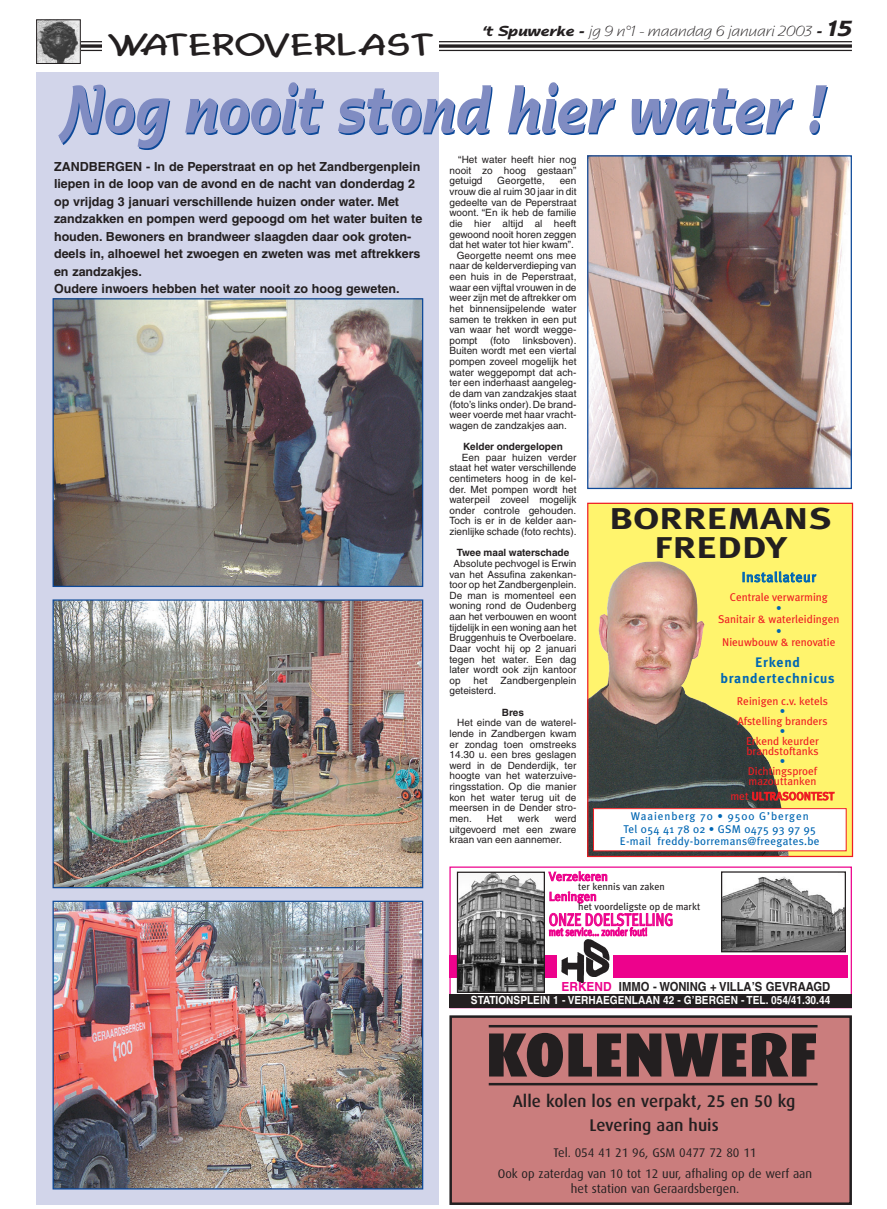
<style>
.page{position:relative;width:887px;height:1209px;background:#fff}
.page>*{position:absolute;margin:0;border:0;box-sizing:border-box;transform-origin:0 0}
.t1{font:700 70.12px "Nadianne";color:#0d4999;scale:.75 1}
.t2{font:900 62.5px "Dax";color:#231f20}
.t3{font:700 30px/28.8px "Meta Plus";color:#231f20;text-align:center;scale:1.3 1}
.t4{font:30px "Cosmic";letter-spacing:-.06em;color:#231f20;scale:1.5 1}
.t5{font:17.5px "Meta Plus";color:#ed028c;scale:.8 1}
.t6{font:500 17px/24.2px "Dax";color:#231f20;text-align:center}
.t7{font:15px "Nadianne";color:#231f20}
.t8{font:700 13.75px/16.5px "Meta Plus";letter-spacing:.055em;color:#0166b3;text-align:center}
.t9{font:13.75px "Meta Plus";letter-spacing:.05em;color:#0166b3}
.t10{font:700 12.5px/17.5px "Helvetica";color:#231f20}
.t11{font:12.5px/21.2px "Dax";color:#231f20;text-align:center}
.t12{font:700 12.5px "Helvetica";color:#231f20;scale:.9 1}
.t13{font:12.5px "Meta Plus";letter-spacing:-.005em;color:#ed028c}
.t14{font:11.25px/10px "Meta Plus";color:#ee1d23}
.t15{font:11.25px/12.5px "Meta Plus";letter-spacing:.025em;color:#0166b3;text-align:center}
.t16{font:700 11.25px "Helvetica";color:#fff;scale:.9 1}
.t17{font:11.25px "Meta Plus";color:#ed028c;scale:.8 1}
.t18{font:10px/10.6px "Helvetica";letter-spacing:.005em;color:#231f20;text-align:justify}
.t19{font:10px "Meta Plus";color:#231f20}
.t20{font:700 10px "Helvetica";color:#231f20}
.s1{font-weight:700}
.s2{font-weight:700;font-size:22.5px}
.s3{color:#ed028c}
</style>
<div class="page">
<div style="left:449px;top:866px;width:402px;height:142px;border:1px solid #ed028c"></div>
<div style="left:449px;top:955px;width:399px;height:22px;background:#ed028c"></div>
<img style="left:458px;top:873px;width:85px;height:118px">
<div style="left:456px;top:871px;width:89px;height:122px;border:1px solid #231f20"></div>
<div style="left:557px;top:938px;width:56px;height:45px;background:#fff"></div>
<img style="left:561px;top:939px;width:49px;height:44px">
<img style="left:722px;top:873px;width:121px;height:77px">
<div style="left:720px;top:871px;width:125px;height:81px;border:1px solid #231f20"></div>
<div style="left:449px;top:994px;width:402px;height:14px;background:#231f20"></div>
<div style="left:450px;top:1016px;width:400px;height:187px;background:#ca7d7d"></div>
<div style="left:449px;top:1015px;width:402px;height:190px;border:2px solid #231f20"></div>
<hr style="left:488px;top:1025px;width:329px;height:2px;background:#231f20">
<hr style="left:488px;top:1083px;width:329px;height:2px;background:#231f20">
<hr style="left:36px;top:41px;width:815px;height:1px;background:#231f20">
<svg style="left:81px;top:44px;width:770px;height:4px;background:#474344"></svg>
<hr style="left:36px;top:50px;width:815px;height:1px;background:#231f20">
<img style="left:38px;top:21px;width:41px;height:41px">
<div style="left:36px;top:19px;width:45px;height:45px;border:1px solid #231f20"></div>
<div style="left:102px;top:27px;width:336px;height:37px;background:#fff"></div>
<div style="left:36px;top:73px;width:402px;height:1132px;background:#d2d5ea"></div>
<img style="left:54px;top:300px;width:367px;height:285px">
<div style="left:52px;top:298px;width:371px;height:289px;border:1px solid #0d4999"></div>
<img style="left:54px;top:601px;width:367px;height:285px">
<div style="left:52px;top:599px;width:371px;height:289px;border:1px solid #0d4999"></div>
<img style="left:54px;top:903px;width:367px;height:284px">
<div style="left:52px;top:901px;width:371px;height:288px;border:1px solid #0d4999"></div>
<div style="left:587px;top:503px;width:265px;height:353px;background:#fff46d"></div>
<img style="left:589px;top:561px;width:200px;height:294px">
<div style="left:587px;top:503px;width:265px;height:354px;border:1px solid #ee1d23"></div>
<div style="left:593px;top:808px;width:252px;height:43px;background:#fff"></div>
<div style="left:593px;top:808px;width:253px;height:43px;border:1px solid #ee1d23"></div>
<img style="left:589px;top:157px;width:260px;height:330px">
<div style="left:587px;top:155px;width:264px;height:334px;border:1px solid #0d4999"></div>
<h3 class="t7" style="left:482px;top:23px;width:371px"><span class="s1">‘t Spuwerke -</span> jg 9 n°1 - maandag 6 januari 2003 <span class="s1">-</span> <span class="s2">15</span></h3>
<h3 class="t4" style="left:105px;top:27px;width:221px">WATEROVERLAST</h3>
<h1 class="t1" style="left:63px;top:87px;width:1017px">Nog nooit stond hier water !</h1>
<p class="t10" style="left:54px;top:159px;width:370px">ZANDBERGEN - In de Peperstraat en op het Zandbergenplein liepen in de loop van de avond en de nacht van donderdag 2 op vrijdag 3 januari verschillende huizen onder water. Met zandzakken en pompen werd gepoogd om het water buiten te houden. Bewoners en brandweer slaagden daar ook groten&shy;deels in, alhoewel het zwoegen en zweten was met aftrekkers en zandzakjes.<br>Oudere inwoers hebben het water nooit zo hoog geweten.</p>
<p class="t18" style="left:449px;top:155px;width:128px;text-indent:9px">“Het water heeft hier nog nooit zo hoog gestaan” getuigd</p>
<p class="t18" style="left:497px;top:176px;width:49px">Georgette,</p>
<p class="t18" style="left:559px;top:176px;width:18px">een</p>
<p class="t18" style="left:449px;top:187px;width:128px">vrouw die al ruim 30 jaar in dit</p>
<p class="t18" style="left:449px;top:198px;width:128px">gedeelte van de Peperstraat</p>
<p class="t18" style="left:449px;top:208px;width:128px">woont. “En ik heb de familie</p>
<p class="t18" style="left:449px;top:219px;width:128px">die hier altijd al heeft</p>
<p class="t18" style="left:449px;top:230px;width:128px">gewoond nooit horen zeggen</p>
<p class="t18" style="left:449px;top:240px;width:126px">dat het water tot hier kwam”.</p>
<p class="t18" style="left:456px;top:251px;width:121px">Georgette neemt ons mee</p>
<p class="t18" style="left:449px;top:261px;width:128px">naar de kelderverdieping van</p>
<p class="t18" style="left:449px;top:272px;width:128px">een huis in de Peperstraat,</p>
<p class="t18" style="left:449px;top:283px;width:128px">waar een vijftal vrouwen in de</p>
<p class="t18" style="left:449px;top:293px;width:128px">weer zijn met de aftrekker om</p>
<p class="t18" style="left:449px;top:304px;width:128px">het binnensijpelende water</p>
<p class="t18" style="left:449px;top:315px;width:128px">samen te trekken in een put</p>
<p class="t18" style="left:449px;top:325px;width:128px">van waar het wordt wegge-</p>
<p class="t18" style="left:449px;top:336px;width:29px">pompt</p>
<p class="t18" style="left:490px;top:336px;width:21px">(foto</p>
<p class="t18" style="left:449px;top:336px;width:128px;text-indent:73px">linksboven).<br>Buiten wordt met een viertal pompen zoveel mogelijk het water weggepompt dat ach&shy;ter een inderhaast aangeleg&shy;de dam van zandzakjes staat (foto’s links onder).De brand&shy;weer voerde met haar vracht&shy;wagen de zandzakjes aan.</p>
<p class="t20" style="left:463px;top:443px;width:101px">Kelder ondergelopen</p>
<p class="t18" style="left:449px;top:453px;width:128px;text-indent:12px">Een paar huizen verder staat het water verschillende centimeters hoog in de kel&shy;der. Met pompen wordt het waterpeil zoveel mogelijk onder controle gehouden.<br>Toch is er in de kelder aan&shy;zienlijke schade (foto rechts).</p>
<p class="t20" style="left:456px;top:549px;width:114px">Twee maal waterschade</p>
<p class="t18" style="left:449px;top:559px;width:128px;text-indent:4px">Absolute pechvogel is Erwin van het Assufina zakenkan&shy;toor op het Zandbergenplein.<br>De man is momenteel een woning rond de Oudenberg aan het verbouwen en woont tijdelijk in een woning aan het Bruggenhuis te Overboelare.<br>Daar vocht hij op 2 januari tegen het water. Een dag later wordt ook zijn kantoor op</p>
<h3 class="t3" style="left:609px;top:506px;width:173px">BORREMANS<br>FREDDY</h3>
<h3 class="t9" style="left:741px;top:572px;width:76px">Installateur</h3>
<p class="t14" style="left:729px;top:593px;width:99px">Centrale verwarming</p>
<p class="t15" style="left:775px;top:603px;width:7px">•</p>
<p class="t14" style="left:718px;top:615px;width:123px">Sanitair &amp; waterleidingen</p>
<p class="t15" style="left:775px;top:625px;width:7px">•</p>
<p class="t14" style="left:722px;top:638px;width:115px">Nieuwbouw &amp; renovatie</p>
<h3 class="t8" style="left:720px;top:655px;width:116px">Erkend brandertechnicus</h3>
<p class="t18" style="left:473px;top:676px;width:15px">het</p>
<p class="t18" style="left:500px;top:676px;width:77px">Zandbergenplein</p>
<p class="t18" style="left:449px;top:686px;width:48px">geteisterd.</p>
<p class="t20" style="left:501px;top:708px;width:24px">Bres</p>
<p class="t18" style="left:449px;top:718px;width:128px;text-indent:8px">Het einde van de waterel&shy;lende in Zandbergen kwam er zondag toen omstreeks 14.30 u. een bres geslagen werd in de Denderdijk, ter hoogte van het waterzuive&shy;ringsstation. Op die manier kon het water terug uit de meersen in de Dender stro&shy;men.</p>
<p class="t14" style="left:736px;top:697px;width:92px">Reinigen c.v. ketels</p>
<p class="t15" style="left:779px;top:706px;width:7px">•</p>
<p class="t14" style="left:737px;top:717px;width:92px">Afstelling branders</p>
<p class="t15" style="left:779px;top:726px;width:7px">•</p>
<p class="t14" style="left:745px;top:737px;width:74px">Erkend keurder brandstoftanks</p>
<p class="t15" style="left:779px;top:756px;width:7px">•</p>
<p class="t14" style="left:747px;top:767px;width:71px">Dichtingsproef mazouttanken</p>
<p class="t14" style="left:730px;top:792px;width:105px">met ULTRASOONTEST</p>
<p class="t15" style="left:619px;top:811px;width:201px">Waaienberg 70 • 9500 G’bergen<br>Tel 054 41 78 02 • GSM 0475 93 97 95<br>E-mail freddy-borremans@freegates.be</p>
<p class="t18" style="left:449px;top:814px;width:128px;text-indent:105px">werd uitgevoerd met een zware kraan van een aannemer.</p>
<p class="t18" style="left:486px;top:814px;width:17px">Het</p>
<p class="t18" style="left:517px;top:814px;width:23px">werk</p>
<p class="t13" style="left:548px;top:871px;width:61px">Verzekeren</p>
<p class="t19" style="left:578px;top:882px;width:88px">ter kennis van zaken</p>
<p class="t13" style="left:548px;top:891px;width:49px">Leningen</p>
<p class="t19" style="left:578px;top:902px;width:123px">het voordeligste op de markt</p>
<h3 class="t5" style="left:548px;top:913px;width:157px">ONZE DOELSTELLING</h3>
<p class="t17" style="left:548px;top:927px;width:125px">met service... zonder fout!</p>
<p class="t12" style="left:561px;top:982px;width:300px"><span class="s3">ERKEND</span> IMMO - WONING + VILLA’S GEVRAAGD</p>
<p class="t16" style="left:471px;top:996px;width:400px">STATIONSPLEIN 1 - VERHAEGENLAAN 42 - G’BERGEN - TEL. 054/41.30.44</p>
<h2 class="t2" style="left:485px;top:1028px;width:334px">KOLENWERF</h2>
<h3 class="t6" style="left:512px;top:1090px;width:284px">Alle kolen los en verpakt, 25 en 50 kg<br>Levering aan huis</h3>
<p class="t11" style="left:497px;top:1143px;width:316px">Tel. 054 41 21 96, GSM 0477 72 80 11<br>Ook op zaterdag van 10 tot 12 uur, afhaling op de werf aan</p>
<p class="t11" style="left:570px;top:1179px;width:170px">het station van Geraardsbergen.</p>
</div>
